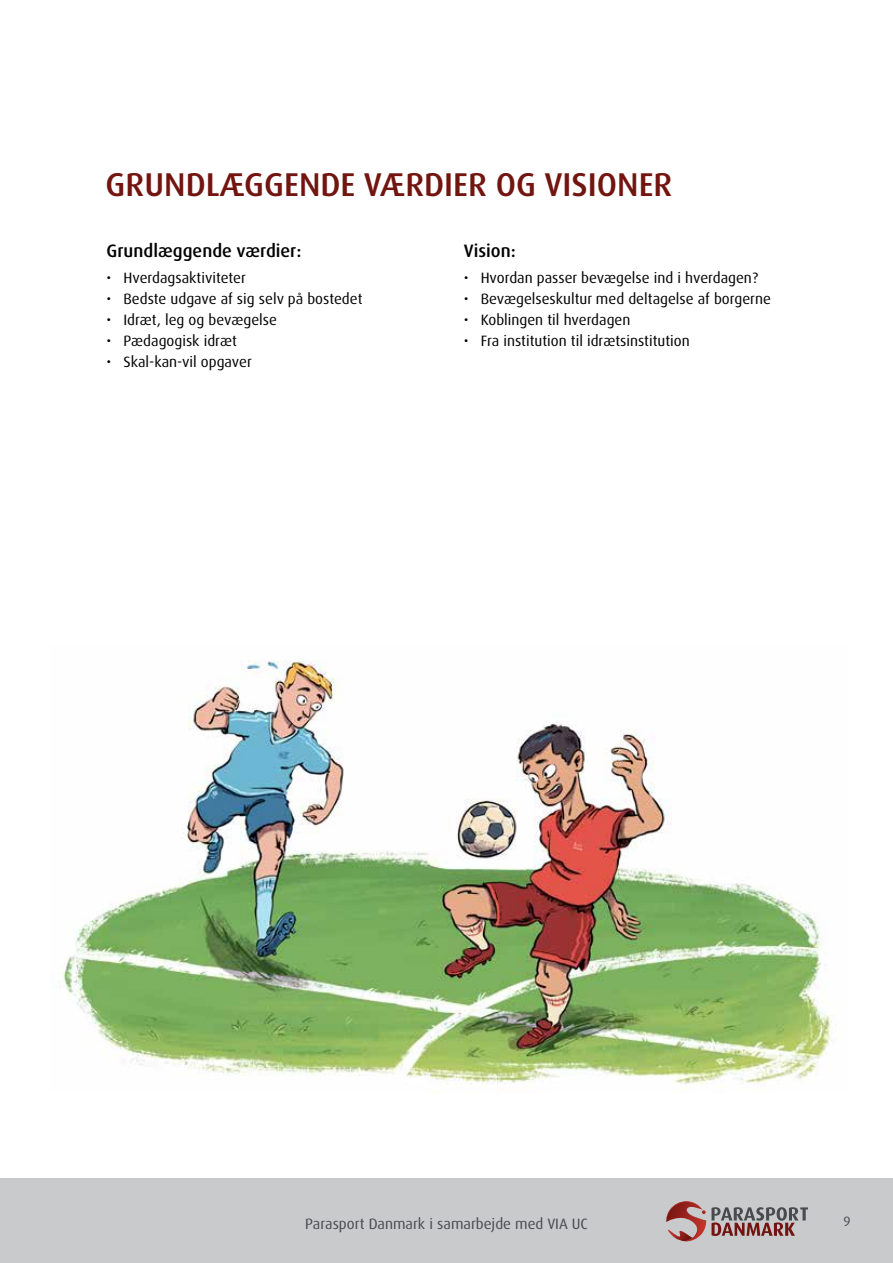
<style>
.page{position:relative;width:893px;height:1263px;background:#fff}
.page>*{position:absolute;margin:0;border:0;box-sizing:border-box;transform-origin:0 0}
.t1{font:500 33px "Dax OT";color:#72140f}
.t2{font:500 18px "Dax OT";color:#000}
.t3{font:15px "Dax OT";color:#000}
.t4{font:15px "Dax OT";color:#484b4d}
.t5{font:13.5px "Dax OT";color:#484b4d}
</style>
<div class="page">
<div style="left:0;top:1178px;width:893px;height:85px;background:#c8cacc"></div>
<svg style="left:666px;top:1201px;width:142px;height:41px"></svg>
<img style="left:57px;top:660px;width:776px;height:433px">
<h1 class="t1" style="left:106px;top:164px;width:568px">GRUNDLÆGGENDE VÆRDIER OG VISIONER</h1>
<p class="t2" style="left:106px;top:240px;width:196px">Grundlæggende værdier:</p>
<p class="t3" style="left:106px;top:268px;width:141px">• Hverdagsaktiviteter</p>
<p class="t3" style="left:106px;top:289px;width:257px">• Bedste udgave af sig selv på bostedet</p>
<p class="t3" style="left:106px;top:310px;width:172px">• Idræt, leg og bevægelse</p>
<p class="t3" style="left:106px;top:331px;width:132px">• Pædagogisk idræt</p>
<p class="t3" style="left:106px;top:352px;width:147px">• Skal-kan-vil opgaver</p>
<p class="t2" style="left:464px;top:240px;width:53px">Vision:</p>
<p class="t3" style="left:464px;top:268px;width:296px">• Hvordan passer bevægelse ind i hverdagen?</p>
<p class="t3" style="left:464px;top:289px;width:309px">• Bevægelseskultur med deltagelse af borgerne</p>
<p class="t3" style="left:464px;top:310px;width:168px">• Koblingen til hverdagen</p>
<p class="t3" style="left:464px;top:331px;width:228px">• Fra institution til idrætsinstitution</p>
<p class="t4" style="left:305px;top:1214px;width:284px">Parasport Danmark i samarbejde med VIA UC</p>
<p class="t5" style="left:843px;top:1212px;width:9px">9</p>
</div>
